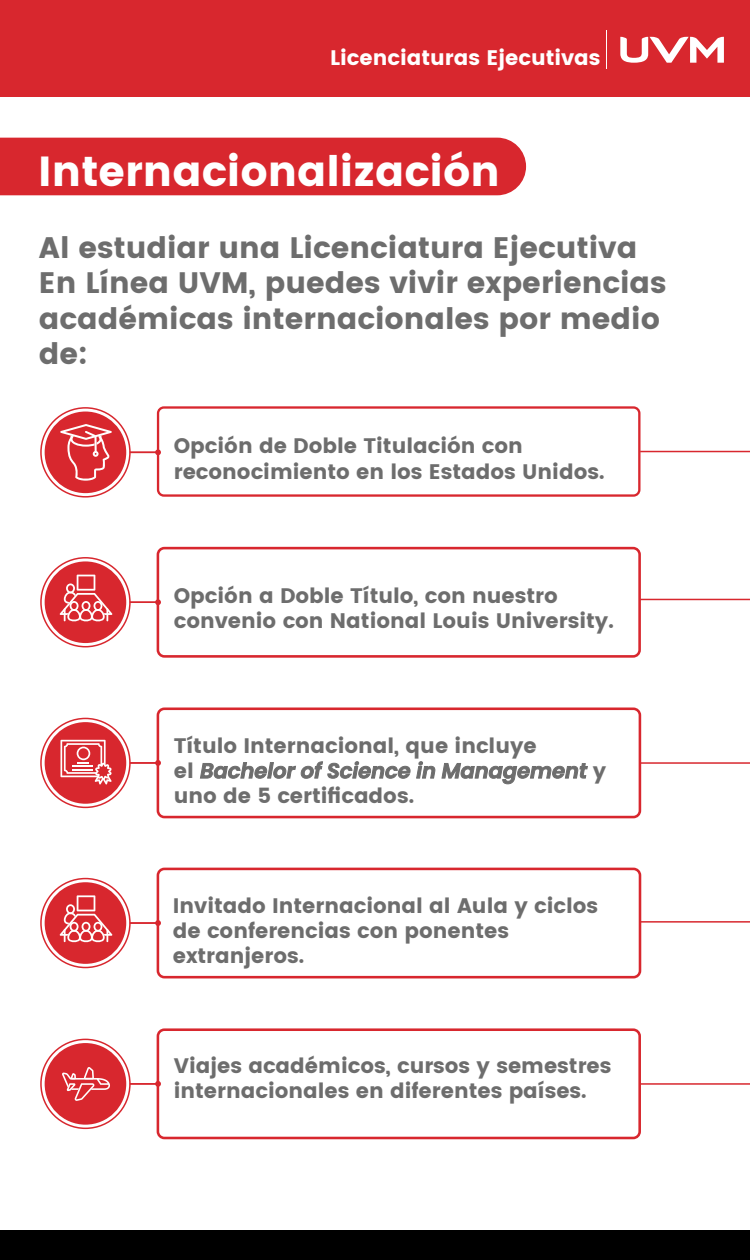
<style>
.page{position:relative;width:750px;height:1260px;background:#fff}
.page>*{position:absolute;margin:0;border:0;box-sizing:border-box;transform-origin:0 0}
.t1{font:42px "Poppins";color:#fff}
.t2{font:29.55px/35.4px "Poppins";color:#6d6d6d}
.t3{font:21px/25.2px "Poppins";color:#6d6d6d}
.t4{font:21px "Poppins";color:#fff}
.s1{font-weight:600;font-style:italic}
</style>
<div class="page">
<div style="left:0;top:0;width:750px;height:97px;background:#d8272e"></div>
<hr style="left:606px;top:30px;width:1px;height:39px;background:#fff">
<svg style="left:620px;top:37px;width:104px;height:26px"></svg>
<div style="left:0;top:138px;width:526px;height:57px;background:#d8272e"></div>
<div style="left:0;top:1230px;width:750px;height:30px;background:#000"></div>
<div style="left:45px;top:412px;width:81px;height:81px;background:#d8272e;border-radius:50%"></div>
<div style="left:40px;top:407px;width:91px;height:91px;border:2px solid #d8272e;border-radius:50%"></div>
<svg style="left:130px;top:449px;width:31px;height:6px"></svg>
<div style="left:157px;top:406px;width:484px;height:91px;border:2px solid #d8272e;border-radius:6px"></div>
<hr style="left:640px;top:451px;width:110px;height:1px;background:#d8272e">
<svg style="left:60px;top:424px;width:52px;height:57px"></svg>
<div style="left:45px;top:561px;width:81px;height:82px;background:#d8272e;border-radius:50%"></div>
<div style="left:40px;top:557px;width:91px;height:90px;border:2px solid #d8272e;border-radius:50%"></div>
<svg style="left:130px;top:599px;width:27px;height:6px"></svg>
<div style="left:157px;top:547px;width:484px;height:111px;border:3px solid #d8272e;border-radius:6px"></div>
<hr style="left:640px;top:599px;width:110px;height:1px;background:#d8272e">
<div style="left:45px;top:722px;width:81px;height:82px;background:#d8272e;border-radius:50%"></div>
<div style="left:40px;top:718px;width:91px;height:90px;border:2px solid #d8272e;border-radius:50%"></div>
<hr style="left:130px;top:762px;width:28px;height:2px;background:#d8272e">
<div style="left:157px;top:708px;width:484px;height:110px;border:3px solid #d8272e;border-radius:6px"></div>
<hr style="left:641px;top:762px;width:109px;height:2px;background:#d8272e">
<svg style="left:60px;top:575px;width:52px;height:46px"></svg>
<div style="left:45px;top:882px;width:81px;height:82px;background:#d8272e;border-radius:50%"></div>
<div style="left:40px;top:878px;width:91px;height:90px;border:2px solid #d8272e;border-radius:50%"></div>
<hr style="left:130px;top:922px;width:28px;height:2px;background:#d8272e">
<div style="left:157px;top:868px;width:484px;height:110px;border:3px solid #d8272e;border-radius:6px"></div>
<hr style="left:641px;top:921px;width:109px;height:2px;background:#d8272e">
<div style="left:45px;top:1043px;width:81px;height:82px;background:#d8272e;border-radius:50%"></div>
<div style="left:40px;top:1039px;width:91px;height:90px;border:2px solid #d8272e;border-radius:50%"></div>
<hr style="left:130px;top:1083px;width:28px;height:2px;background:#d8272e">
<div style="left:157px;top:1028px;width:484px;height:111px;border:3px solid #d8272e;border-radius:6px"></div>
<hr style="left:639px;top:1083px;width:111px;height:2px;background:#d8272e">
<svg style="left:60px;top:895px;width:52px;height:47px"></svg>
<svg style="left:62px;top:1067px;width:48px;height:34px"></svg>
<svg style="left:60px;top:740px;width:52px;height:45px"></svg>
<p class="t4" style="left:330px;top:45px;width:272px">Licenciaturas Ejecutivas</p>
<h1 class="t1" style="left:38px;top:147px;width:463px">Internacionalización</h1>
<h2 class="t2" style="left:39px;top:230px;width:629px">Al estudiar una Licenciatura Ejecutiva<br>En Línea UVM, puedes vivir experiencias académicas internacionales por medio de:</h2>
<p class="t3" style="left:174px;top:434px;width:432px">Opción de Doble Titulación con reconocimiento en los Estados Unidos.</p>
<p class="t3" style="left:174px;top:583px;width:442px">Opción a Doble Título, con nuestro convenio con National Louis University.</p>
<p class="t3" style="left:174px;top:733px;width:434px">Título Internacional, que incluye<br>el <span class="s1">Bachelor of Science in Management</span> y uno de 5 certificados.</p>
<p class="t3" style="left:173px;top:893px;width:427px">Invitado Internacional al Aula y ciclos de conferencias con ponentes extranjeros.</p>
<p class="t3" style="left:174px;top:1053px;width:439px">Viajes académicos, cursos y semestres internacionales en diferentes países.</p>
</div>
